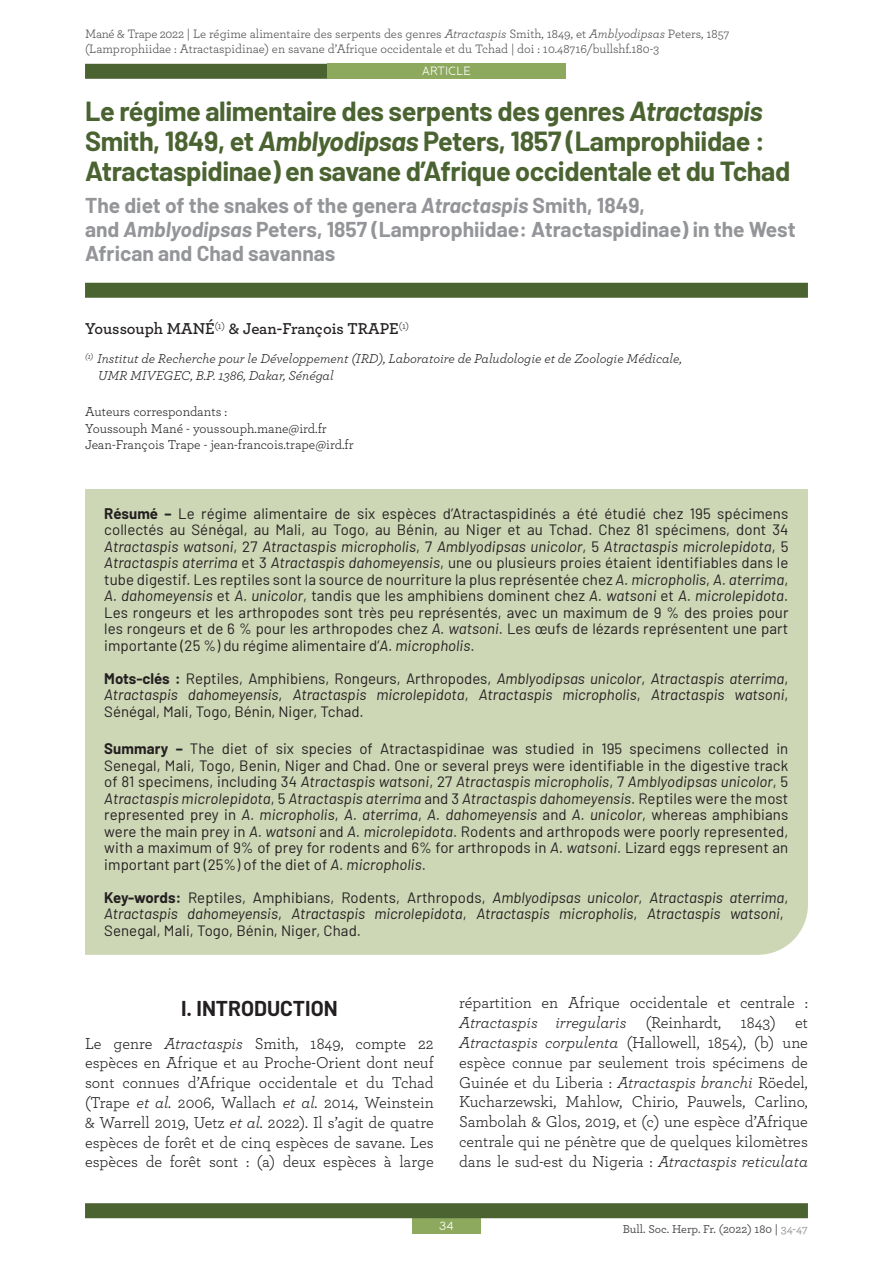
<style>
.page{position:relative;width:893px;height:1263px;background:#fff}
.page>*{position:absolute;margin:0;border:0;box-sizing:border-box;transform-origin:0 0}
.t1{font:700 27px/30px "Barlow";letter-spacing:-.015em;color:#4a6331}
.t2{font:700 21px/24px "Barlow";color:#939598}
.t3{font:700 21px "Barlow";color:#231f20}
.t4{font:16.5px/19.8px "Archer";color:#231f20;text-align:justify}
.t5{font:600 16.5px "Archer";color:#231f20}
.t6{font:15px/16.5px "Barlow";letter-spacing:.005em;color:#231f20;text-align:justify}
.t7{font:italic 15px/16.5px "Barlow";color:#231f20;text-align:justify}
.t8{font:italic 13.5px/16.2px "Archer";color:#231f20}
.t9{font:13.5px/16.2px "Archer";color:#231f20}
.t10{font:12.75px/15px "Archer";color:#4b4c4d}
.t11{font:500 12px "Archer";color:#4b4c4d}
.t12{font:12px "Banda";letter-spacing:-.01em;color:#fff}
.s1{font-style:italic}
.s2{font-weight:700}
.s3{font-weight:700;font-style:normal}
.s4{font-style:normal}
.s5{color:#939598}
</style>
<div class="page">
<div style="left:412px;top:1218px;width:68px;height:15px;background:#8da95e"></div>
<div style="left:85px;top:1203px;width:723px;height:15px;background:#4a6331"></div>
<div style="left:85px;top:64px;width:457px;height:15px;background:#4a6331"></div>
<div style="left:327px;top:64px;width:239px;height:15px;background:#8da95e"></div>
<div style="left:85px;top:283px;width:723px;height:15px;background:#4a6331"></div>
<div style="left:85px;top:489px;width:723px;height:466px;background:#cdd6b5"></div>
<p class="t10" style="left:85px;top:26px;width:646px">Mané &amp; Trape 2022 | Le régime alimentaire des serpents des genres <span class="s1">Atractaspis</span> Smith, 1849, et <span class="s1">Amblyodipsas</span> Peters, 1857 (Lamprophiidae : Atractaspidinae) en savane d’Afrique occidentale et du Tchad | doi : 10.48716/bullshf.180-3</p>
<p class="t12" style="left:422px;top:64px;width:51px">ARTICLE</p>
<h1 class="t1" style="left:85px;top:94px;width:707px">Le régime alimentaire des serpents des genres <span class="s1">Atractaspis<br></span>Smith, 1849, et <span class="s1">Amblyodipsas</span> Peters, 1857 (Lamprophiidae :<br>Atractaspidinae) en savane d’Afrique occidentale et du Tchad</h1>
<h2 class="t2" style="left:85px;top:192px;width:712px">The diet of the snakes of the genera <span class="s1">Atractaspis</span> Smith, 1849,<br>and <span class="s1">Amblyodipsas</span> Peters, 1857 (Lamprophiidae: Atractaspidinae) in the West<br>African and Chad savannas</h2>
<p class="t5" style="left:85px;top:317px;width:325px">Youssouph MANÉ<sup>(1)</sup> &amp; Jean-François TRAPE<sup>(1)</sup></p>
<p class="t8" style="left:98px;top:350px;width:586px;text-indent:-13px"><sup>(1)</sup> Institut de Recherche pour le Développement (IRD), Laboratoire de Paludologie et de Zoologie Médicale,<br>UMR MIVEGEC, B.P. 1386, Dakar, Sénégal</p>
<p class="t9" style="left:85px;top:403px;width:270px">Auteurs correspondants :<br>Youssouph Mané - youssouph.mane@ird.fr<br>Jean-François Trape - jean-francois.trape@ird.fr</p>
<p class="t6" style="left:104px;top:504px;width:686px"><span class="s2">Résumé –</span> Le régime alimentaire de six espèces d’Atractaspidinés a été étudié chez 195 spécimens collectés au Sénégal, au Mali, au Togo, au Bénin, au Niger et au Tchad. Chez 81 spécimens, dont 34<br><span class="s1">Atractaspis watsoni</span>, 27 <span class="s1">Atractaspis micropholis</span>, 7 <span class="s1">Amblyodipsas unicolor</span>, 5 <span class="s1">Atractaspis microlepidota</span>, 5<br><span class="s1">Atractaspis aterrima</span> et 3 <span class="s1">Atractaspis dahomeyensis</span>, une ou plusieurs proies étaient identifiables dans le tube digestif. Les reptiles sont la source de nourriture la plus représentée chez <span class="s1">A. micropholis</span>, <span class="s1">A. aterrima</span>, <span class="s1">A. dahomeyensis</span> et <span class="s1">A. unicolor</span>, tandis que les amphibiens dominent chez <span class="s1">A. watsoni</span> et <span class="s1">A. microlepidota</span>.<br>Les rongeurs et les arthropodes sont très peu représentés, avec un maximum de 9 % des proies pour les rongeurs et de 6 % pour les arthropodes chez <span class="s1">A. watsoni</span>. Les œufs de lézards représentent une part importante (25 %) du régime alimentaire d’<span class="s1">A. micropholis</span>.</p>
<p class="t7" style="left:104px;top:669px;width:685px"><span class="s3">Mots-clés :</span> <span class="s4">Reptiles, Amphibiens, Rongeurs, Arthropodes,</span> Amblyodipsas unicolor<span class="s4">,</span> Atractaspis aterrima<span class="s4">, </span>Atractaspis dahomeyensis<span class="s4">,</span> Atractaspis microlepidota<span class="s4">,</span> Atractaspis micropholis<span class="s4">,</span> Atractaspis watsoni<span class="s4">, Sénégal, Mali, Togo, Bénin, Niger, Tchad.</span></p>
<p class="t6" style="left:104px;top:739px;width:686px"><span class="s2">Summary –</span> The diet of six species of Atractaspidinae was studied in 195 specimens collected in Senegal, Mali, Togo, Benin, Niger and Chad. One or several preys were identifiable in the digestive track of 81 specimens, including 34 <span class="s1">Atractaspis watsoni</span>, 27 <span class="s1">Atractaspis micropholis</span>, 7 <span class="s1">Amblyodipsas unicolor</span>, 5<br><span class="s1">Atractaspis microlepidota</span>, 5 <span class="s1">Atractaspis aterrima</span> and 3 <span class="s1">Atractaspis dahomeyensis</span>. Reptiles were the most represented prey in <span class="s1">A. micropholis</span>, <span class="s1">A. aterrima</span>, <span class="s1">A. dahomeyensis</span> and <span class="s1">A. unicolor</span>, whereas amphibians were the main prey in <span class="s1">A. watsoni</span> and <span class="s1">A. microlepidota</span>. Rodents and arthropods were poorly represented, with a maximum of 9% of prey for rodents and 6% for arthropods in <span class="s1">A. watsoni</span>. Lizard eggs represent an important part (25%) of the diet of <span class="s1">A. micropholis</span>.</p>
<p class="t7" style="left:104px;top:888px;width:686px;text-align:left"><span class="s3">Key-words:</span> <span class="s4">Reptiles, Amphibians, Rodents, Arthropods,</span> Amblyodipsas unicolor<span class="s4">,</span> Atractaspis aterrima<span class="s4">,<br></span>Atractaspis dahomeyensis<span class="s4">,</span> Atractaspis microlepidota<span class="s4">,</span> Atractaspis micropholis<span class="s4">,</span> Atractaspis watsoni<span class="s4">,<br>Senegal, Mali, Togo, Bénin, Niger, Chad.</span></p>
<h2 class="t3" style="left:181px;top:993px;width:158px">I. INTRODUCTION</h2>
<p class="t4" style="left:85px;top:1032px;width:350px">Le genre <span class="s1">Atractaspis</span> Smith, 1849, compte 22 espèces en Afrique et au Proche-Orient dont neuf sont connues d’Afrique occidentale et du Tchad (Trape <span class="s1">et al.</span> 2006, Wallach <span class="s1">et al.</span> 2014, Weinstein &amp; Warrell 2019, Uetz <span class="s1">et al.</span> 2022). Il s’agit de quatre espèces de forêt et de cinq espèces de savane. Les espèces de forêt sont : (a) deux espèces à large</p>
<p class="t4" style="left:459px;top:992px;width:350px">répartition en Afrique occidentale et centrale :<br><span class="s1">Atractaspis irregularis</span> (Reinhardt, 1843) et <span class="s1">Atractaspis corpulenta</span> (Hallowell, 1854), (b) une espèce connue par seulement trois spécimens de Guinée et du Liberia : <span class="s1">Atractaspis branchi</span> Röedel, Kucharzewski, Mahlow, Chirio, Pauwels, Carlino, Sambolah &amp; Glos, 2019, et (c) une espèce d’Afrique centrale qui ne pénètre que de quelques kilomètres dans le sud-est du Nigeria : <span class="s1">Atractaspis reticulata</span></p>
<p class="t12" style="left:439px;top:1218px;width:16px">34</p>
<p class="t11" style="left:623px;top:1220px;width:187px">Bull. Soc. Herp. Fr. (2022) 180 | <span class="s5">34-47</span></p>
</div>
